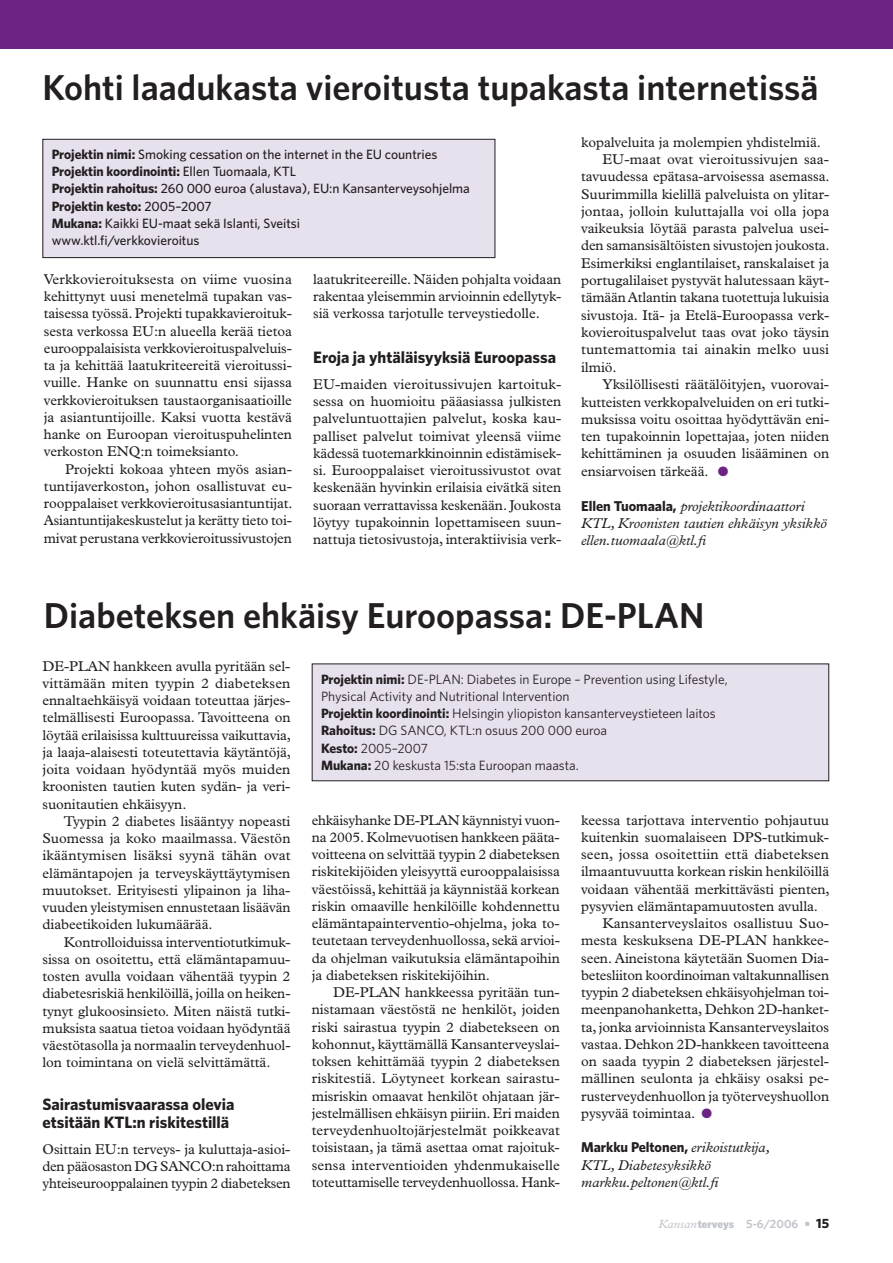
<style>
.page{position:relative;width:893px;height:1263px;background:#fff}
.page>*{position:absolute;margin:0;border:0;box-sizing:border-box;transform-origin:0 0}
.t1{font:600 36px "Whitney";color:#231f20}
.t2{font:700 16.5px/17.2px "Whitney";color:#231f20}
.t3{font:14.25px/17.2px "Plantin";letter-spacing:-.005em;color:#231f20;text-align:justify}
.t4{font:italic 14.25px/17.2px "Plantin";color:#231f20}
.t5{font:700 14.25px "Whitney";letter-spacing:-.005em;color:#231f20}
.t6{font:13.5px/17.2px "Whitney";letter-spacing:-.005em;color:#231f20}
.t7{font:500 13.5px/17.2px "Whitney";letter-spacing:-.005em;color:#231f20}
.t8{font:600 12px "Whitney";color:#c0c4ca}
.s1{font-weight:700}
.s2{color:#6d2383}
.s3{font-family:"Whitney";font-weight:700;font-style:normal}
.s4{font-family:"Plantin";font-weight:400;font-style:italic}
.s5{font-weight:900;font-size:11.25px}
.s6{font-weight:700;font-size:13.5px;color:#231f20}
</style>
<div class="page">
<div style="left:43px;top:139px;width:452px;height:119px;background:#e7e0ed"></div>
<div style="left:42px;top:139px;width:453px;height:119px;border:1px solid #231f20"></div>
<div style="left:312px;top:664px;width:517px;height:117px;background:#e7e0ed"></div>
<div style="left:0;top:0;width:893px;height:48px;background:#6d2383"></div>
<h1 class="t1" style="left:42px;top:66px;width:778px">Kohti laadukasta vieroitusta tupakasta internetissä</h1>
<p class="t7" style="left:52px;top:145px;width:420px"><span class="s1">Projektin nimi:</span> Smoking cessation on the internet in the EU countries <span class="s1">Projektin koordinointi:</span> Ellen Tuomaala, KTL<br><span class="s1">Projektin rahoitus:</span> 260 000 euroa (alustava), EU:n Kansanterveysohjelma <span class="s1">Projektin kesto:</span> 2005–2007<br><span class="s1">Mukana:</span> Kaikki EU-maat sekä Islanti, Sveitsi<br>www.ktl.fi/verkkovieroitus</p>
<p class="t3" style="left:44px;top:271px;width:250px">Verkkovieroituksesta on viime vuosina kehittynyt uusi menetelmä tupakan vas&shy;taisessa työssä. Projekti tupakkavieroituk&shy;sesta verkossa EU:n alueella kerää tietoa eurooppalaisista verkkovieroituspalveluis&shy;ta ja kehittää laatukriteereitä vieroitussi&shy;vuille. Hanke on suunnattu ensi sijassa verkkovieroituksen taustaorganisaatioille ja asiantuntijoille. Kaksi vuotta kestävä hanke on Euroopan vieroituspuhelinten verkoston ENQ:n toimeksianto.</p>
<p class="t3" style="left:44px;top:460px;width:250px;text-indent:21px">Projekti kokoaa yhteen myös asian&shy;tuntijaverkoston, johon osallistuvat eu&shy;rooppalaiset verkkovieroitusasiantuntijat.<br>Asiantuntijakeskustelut ja kerätty tieto toi&shy;mivat perustana verkkovieroitussivustojen</p>
<p class="t3" style="left:313px;top:271px;width:250px">laatukriteereille. Näiden pohjalta voidaan rakentaa yleisemmin arvioinnin edellytyk&shy;siä verkossa tarjotulle terveystiedolle.</p>
<p class="t2" style="left:313px;top:348px;width:244px">Eroja ja yhtäläisyyksiä Euroopassa</p>
<p class="t3" style="left:313px;top:376px;width:250px">EU-maiden vieroitussivujen kartoituk&shy;sessa on huomioitu pääasiassa julkisten palveluntuottajien palvelut, koska kau&shy;palliset palvelut toimivat yleensä viime kädessä tuotemarkkinoinnin edistämisek&shy;si. Eurooppalaiset vieroitussivustot ovat keskenään hyvinkin erilaisia eivätkä siten suoraan verrattavissa keskenään. Joukosta löytyy tupakoinnin lopettamiseen suun&shy;nattuja tietosivustoja, interaktiivisia verk-</p>
<p class="t3" style="left:581px;top:134px;width:241px">kopalveluita ja molempien yhdistelmiä.</p>
<p class="t3" style="left:602px;top:151px;width:228px">EU-maat ovat vieroitussivujen saa-</p>
<p class="t3" style="left:581px;top:168px;width:250px">tavuudessa epätasa-arvoisessa asemassa.</p>
<p class="t3" style="left:581px;top:185px;width:250px">Suurimmilla kielillä palveluista on ylitar-</p>
<p class="t3" style="left:581px;top:203px;width:250px">jontaa, jolloin kuluttajalla voi olla jopa</p>
<p class="t3" style="left:581px;top:220px;width:250px">vaikeuksia löytää parasta palvelua usei-</p>
<p class="t3" style="left:581px;top:237px;width:250px">den samansisältöisten sivustojen joukosta.</p>
<p class="t3" style="left:581px;top:254px;width:250px">Esimerkiksi englantilaiset, ranskalaiset ja</p>
<p class="t3" style="left:581px;top:272px;width:250px">portugalilaiset pystyvät halutessaan käyt-</p>
<p class="t3" style="left:581px;top:289px;width:250px">tämään Atlantin takana tuotettuja lukuisia</p>
<p class="t3" style="left:581px;top:306px;width:250px">sivustoja. Itä- ja Etelä-Euroopassa verk-</p>
<p class="t3" style="left:581px;top:323px;width:250px">kovieroituspalvelut taas ovat joko täysin</p>
<p class="t3" style="left:581px;top:341px;width:250px">tuntemattomia tai ainakin melko uusi</p>
<p class="t3" style="left:581px;top:359px;width:37px">ilmiö.</p>
<p class="t3" style="left:602px;top:376px;width:228px">Yksilöllisesti räätälöityjen, vuorovai-</p>
<p class="t3" style="left:581px;top:393px;width:250px">kutteisten verkkopalveluiden on eri tutki-</p>
<p class="t3" style="left:581px;top:410px;width:250px">muksissa voitu osoittaa hyödyttävän eni-</p>
<p class="t3" style="left:581px;top:428px;width:250px">ten tupakoinnin lopettajaa, joten niiden</p>
<p class="t3" style="left:581px;top:445px;width:250px">kehittäminen ja osuuden lisääminen on</p>
<p class="t3" style="left:581px;top:462px;width:149px">ensiarvoisen tärkeää. <span class="s2">●</span></p>
<p class="t4" style="left:581px;top:497px;width:247px"><span class="s3">Ellen Tuomaala,</span> projektikoordinaattori<br>KTL, Kroonisten tautien ehkäisyn yksikkö ellen.tuomaala@ktl.fi</p>
<h1 class="t1" style="left:44px;top:593px;width:662px">Diabeteksen ehkäisy Euroopassa: DE-PLAN</h1>
<p class="t6" style="left:321px;top:670px;width:408px"><span class="s1">Projektin nimi:</span> DE-PLAN: Diabetes in Europe – Prevention using Lifestyle, Physical Activity and Nutritional Intervention<br><span class="s1">Projektin koordinointi:</span> Helsingin yliopiston kansanterveystieteen laitos <span class="s1">Rahoitus:</span> DG SANCO, KTL:n osuus 200 000 euroa<br><span class="s1">Kesto:</span> 2005–2007<br><span class="s1">Mukana:</span> 20 keskusta 15:sta Euroopan maasta.</p>
<p class="t3" style="left:42px;top:657px;width:250px">DE-PLAN hankkeen avulla pyritään sel&shy;vittämään miten tyypin 2 diabeteksen ennaltaehkäisyä voidaan toteuttaa järjes&shy;telmällisesti Euroopassa. Tavoitteena on löytää erilaisissa kulttuureissa vaikuttavia, ja laaja-alaisesti toteutettavia käytäntöjä, joita voidaan hyödyntää myös muiden kroonisten tautien kuten sydän- ja veri&shy;suonitautien ehkäisyyn.</p>
<p class="t3" style="left:42px;top:812px;width:250px;text-indent:21px">Tyypin 2 diabetes lisääntyy nopeasti Suomessa ja koko maailmassa. Väestön ikääntymisen lisäksi syynä tähän ovat elämäntapojen ja terveyskäyttäytymisen muutokset. Erityisesti ylipainon ja liha&shy;vuuden yleistymisen ennustetaan lisäävän diabeetikoiden lukumäärää.</p>
<p class="t3" style="left:42px;top:933px;width:250px;text-indent:21px">Kontrolloiduissa interventiotutkimuk&shy;sissa on osoitettu, että elämäntapamuu&shy;tosten avulla voidaan vähentää tyypin 2 diabetesriskiä henkilöillä, joilla on heiken&shy;tynyt glukoosinsieto. Miten näistä tutki&shy;muksista saatua tietoa voidaan hyödyntää väestötasolla ja normaalin terveydenhuol&shy;lon toimintana on vielä selvittämättä.</p>
<p class="t2" style="left:42px;top:1095px;width:194px">Sairastumisvaarassa olevia etsitään KTL:n riskitestillä</p>
<p class="t3" style="left:42px;top:1140px;width:250px">Osittain EU:n terveys- ja kuluttaja-asioi&shy;den pääosaston DG SANCO:n rahoittama yhteiseurooppalainen tyypin 2 diabeteksen</p>
<p class="t3" style="left:312px;top:811px;width:250px">ehkäisyhanke DE-PLAN käynnistyi vuon&shy;na 2005. Kolmevuotisen hankkeen pääta&shy;voitteena on selvittää tyypin 2 diabeteksen riskitekijöiden yleisyyttä eurooppalaisissa väestöissä, kehittää ja käynnistää korkean riskin omaaville henkilöille kohdennettu elämäntapainterventio-ohjelma, joka to&shy;teutetaan terveydenhuollossa,sekä arvioi&shy;da ohjelman vaikutuksia elämäntapoihin ja diabeteksen riskitekijöihin.</p>
<p class="t3" style="left:312px;top:984px;width:250px;text-indent:21px">DE-PLAN hankkeessa pyritään tun&shy;nistamaan väestöstä ne henkilöt, joiden riski sairastua tyypin 2 diabetekseen on kohonnut, käyttämällä Kansanterveyslai&shy;toksen kehittämää tyypin 2 diabeteksen riskitestiä. Löytyneet korkean sairastu&shy;misriskin omaavat henkilöt ohjataan jär&shy;jestelmällisen ehkäisyn piiriin. Eri maiden terveydenhuoltojärjestelmät poikkeavat toisistaan, ja tämä asettaa omat rajoituk&shy;sensa interventioiden yhdenmukaiselle toteuttamiselle terveydenhuollossa.Hank-</p>
<p class="t3" style="left:581px;top:811px;width:250px">keessa tarjottava interventio pohjautuu</p>
<p class="t3" style="left:581px;top:828px;width:250px">kuitenkin suomalaiseen DPS-tutkimuk-</p>
<p class="t3" style="left:581px;top:846px;width:249px">seen, jossa osoitettiin että diabeteksen</p>
<p class="t3" style="left:581px;top:863px;width:250px">ilmaantuvuutta korkean riskin henkilöillä</p>
<p class="t3" style="left:581px;top:880px;width:250px">voidaan vähentää merkittävästi pienten,</p>
<p class="t3" style="left:581px;top:898px;width:239px">pysyvien elämäntapamuutosten avulla.</p>
<p class="t3" style="left:602px;top:915px;width:228px">Kansanterveyslaitos osallistuu Suo-</p>
<p class="t3" style="left:581px;top:932px;width:250px">mesta keskuksena DE-PLAN hankkee-</p>
<p class="t3" style="left:581px;top:949px;width:250px">seen. Aineistona käytetään Suomen Dia-</p>
<p class="t3" style="left:581px;top:966px;width:250px">betesliiton koordinoiman valtakunnallisen</p>
<p class="t3" style="left:581px;top:984px;width:250px">tyypin 2 diabeteksen ehkäisyohjelman toi-</p>
<p class="t3" style="left:581px;top:1001px;width:250px">meenpanohanketta, Dehkon 2D-hanket-</p>
<p class="t3" style="left:581px;top:1018px;width:250px">ta, jonka arvioinnista Kansanterveyslaitos</p>
<p class="t3" style="left:581px;top:1035px;width:250px">vastaa. Dehkon 2D-hankkeen tavoitteena</p>
<p class="t3" style="left:581px;top:1053px;width:250px">on saada tyypin 2 diabeteksen järjestel-</p>
<p class="t3" style="left:581px;top:1070px;width:250px">mällinen seulonta ja ehkäisy osaksi pe-</p>
<p class="t3" style="left:581px;top:1087px;width:250px">rusterveydenhuollon ja työterveyshuollon</p>
<p class="t3" style="left:581px;top:1104px;width:132px">pysyvää toimintaa. <span class="s2">●</span></p>
<p class="t5" style="left:581px;top:1139px;width:190px">Markku Peltonen, <span class="s4">erikoistutkija,</span></p>
<p class="t4" style="left:581px;top:1156px;width:139px">KTL, Diabetesyksikkö markku.peltonen@ktl.fi</p>
<p class="t8" style="left:658px;top:1216px;width:172px"><span class="s4">Kansan</span><span class="s5">terveys</span> 5-6/2006 <span class="s1">•</span> <span class="s6">15</span></p>
</div>
